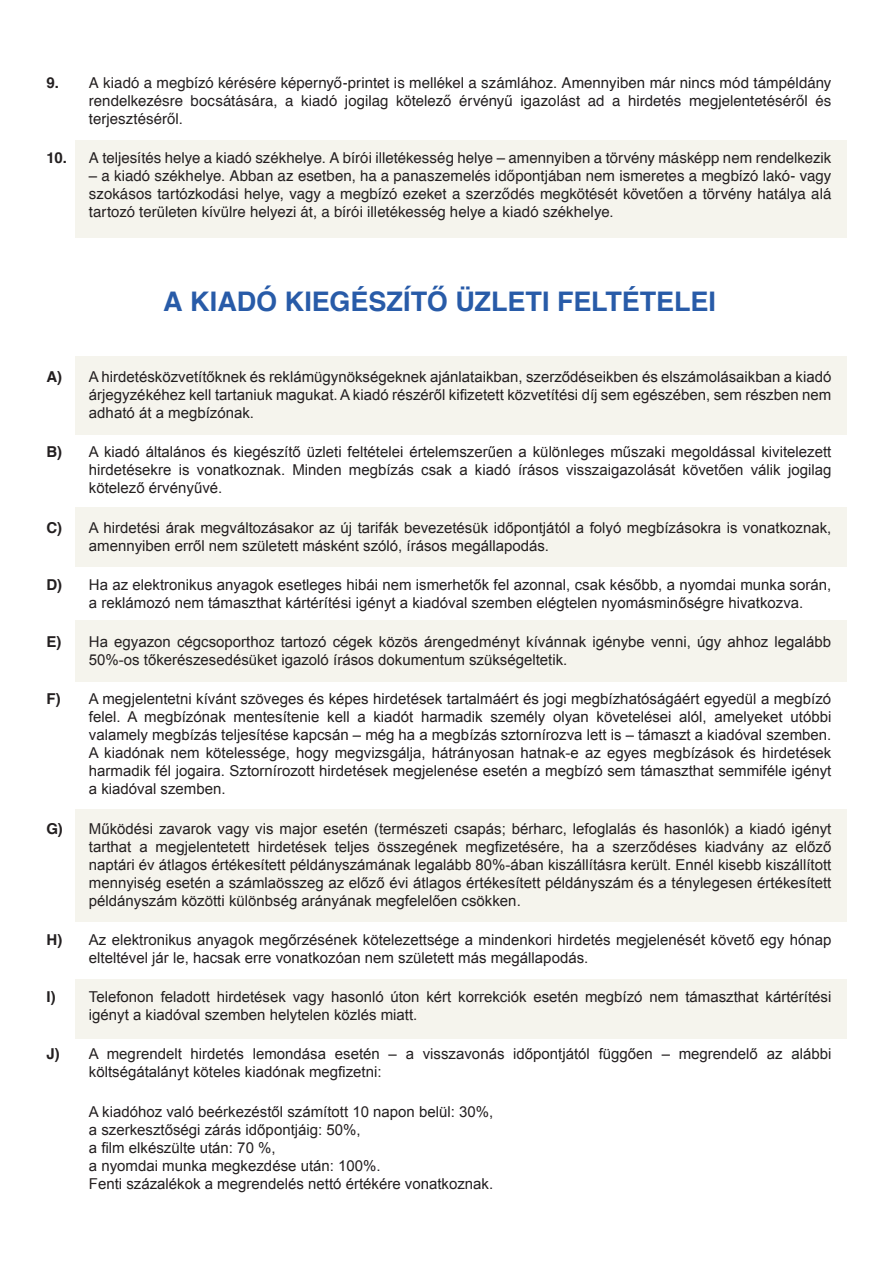
<style>
.page{position:relative;width:893px;height:1263px;background:#fff}
.page>*{position:absolute;margin:0;border:0;box-sizing:border-box;transform-origin:0 0}
.t1{font:700 27px "Helvetica";letter-spacing:-.005em;color:#285ba8}
.t2{font:15px/18px "Arial";color:#231f20}
.t3{font:15px/18px "Helvetica";color:#231f20;text-align:justify}
.s1{font-weight:700}
.s2{font-family:"Helvetica";font-weight:700}
</style>
<div class="page">
<div style="left:75px;top:980px;width:772px;height:59px;background:#f5f4ed"></div>
<div style="left:75px;top:809px;width:772px;height:113px;background:#f5f4ed"></div>
<div style="left:75px;top:620px;width:772px;height:62px;background:#f5f4ed"></div>
<div style="left:75px;top:508px;width:772px;height:59px;background:#f5f4ed"></div>
<div style="left:75px;top:357px;width:772px;height:78px;background:#f5f4ed"></div>
<div style="left:75px;top:140px;width:772px;height:98px;background:#f5f4ed"></div>
<p class="t3" style="left:89px;top:74px;width:744px;text-indent:-43px"><span class="s1">9.</span> A kiadó a megbízó kérésére képernyő-printet is mellékel a számlához. Amennyiben már nincs mód támpéldány rendelkezésre bocsátására, a kiadó jogilag kötelező érvényű igazolást ad a hirdetés megjelentetéséről és terjesztéséről.</p>
<p class="t3" style="left:46px;top:149px;width:786px"><span class="s1">10.</span> A teljesítés helye a kiadó székhelye. A bírói illetékesség helye – amennyiben a törvény másképp nem rendelkezik</p>
<p class="t3" style="left:89px;top:167px;width:744px">– a kiadó székhelye. Abban az esetben, ha a panaszemelés időpontjában nem ismeretes a megbízó lakó- vagy szokásos tartózkodási helye, vagy a megbízó ezeket a szerződés megkötését követően a törvény hatálya alá tartozó területen kívülre helyezi át, a bírói illetékesség helye a kiadó székhelye.</p>
<p class="t1" style="left:163px;top:279px;width:554px">A KIADÓ KIEGÉSZÍTŐ ÜZLETI FELTÉTELEI</p>
<p class="t2" style="left:89px;top:368px;width:744px;text-align:justify;text-indent:-43px"><span class="s2">A)</span> A hirdetésközvetítőknek és reklámügynökségeknek ajánlataikban, szerződéseikben és elszámolásaikban a kiadó árjegyzékéhez kell tartaniuk magukat. A kiadó részéről kifizetett közvetítési díj sem egészében, sem részben nem adható át a megbízónak.</p>
<p class="t2" style="left:89px;top:443px;width:744px;text-align:justify;text-indent:-42px"><span class="s2">B)</span> A kiadó általános és kiegészítő üzleti feltételei értelemszerűen a különleges műszaki megoldással kivitelezett hirdetésekre is vonatkoznak. Minden megbízás csak a kiadó írásos visszaigazolását követően válik jogilag kötelező érvényűvé.</p>
<p class="t2" style="left:89px;top:518px;width:744px;text-indent:-42px"><span class="s2">C)</span> A hirdetési árak megváltozásakor az új tarifák bevezetésük időpontjától a folyó megbízásokra is vonatkoznak, amennyiben erről nem született másként szóló, írásos megállapodás.</p>
<p class="t2" style="left:89px;top:576px;width:744px;text-indent:-42px"><span class="s2">D)</span> Ha az elektronikus anyagok esetleges hibái nem ismerhetők fel azonnal, csak később, a nyomdai munka során, a reklámozó nem támaszthat kártérítési igényt a kiadóval szemben elégtelen nyomásminőségre hivatkozva.</p>
<p class="t2" style="left:89px;top:633px;width:744px;text-indent:-43px"><span class="s2">E)</span> Ha egyazon cégcsoporthoz tartozó cégek közös árengedményt kívánnak igénybe venni, úgy ahhoz legalább<br>50%-os tőkerészesedésüket igazoló írásos dokumentum szükségeltetik.</p>
<p class="t2" style="left:89px;top:690px;width:744px;text-align:justify;text-indent:-43px"><span class="s2">F)</span> A megjelentetni kívánt szöveges és képes hirdetések tartalmáért és jogi megbízhatóságáért egyedül a megbízó felel. A megbízónak mentesítenie kell a kiadót harmadik személy olyan követelései alól, amelyeket utóbbi valamely megbízás teljesítése kapcsán – még ha a megbízás sztornírozva lett is – támaszt a kiadóval szemben.<br>A kiadónak nem kötelessége, hogy megvizsgálja, hátrányosan hatnak-e az egyes megbízások és hirdetések harmadik fél jogaira. Sztornírozott hirdetések megjelenése esetén a megbízó sem támaszthat semmiféle igényt a kiadóval szemben.</p>
<p class="t2" style="left:89px;top:819px;width:744px;text-align:justify;text-indent:-43px"><span class="s2">G)</span> Működési zavarok vagy vis major esetén (természeti csapás; bérharc, lefoglalás és hasonlók) a kiadó igényt tarthat a megjelentetett hirdetések teljes összegének megfizetésére, ha a szerződéses kiadvány az előző naptári év átlagos értékesített példányszámának legalább 80%-ában kiszállításra került. Ennél kisebb kiszállított mennyiség esetén a számlaösszeg az előző évi átlagos értékesített példányszám és a ténylegesen értékesített példányszám közötti különbség arányának megfelelően csökken.</p>
<p class="t2" style="left:89px;top:931px;width:744px;text-indent:-43px"><span class="s2">H)</span> Az elektronikus anyagok megőrzésének kötelezettsége a mindenkori hirdetés megjelenését követő egy hónap elteltével jár le, hacsak erre vonatkozóan nem született más megállapodás.</p>
<p class="t2" style="left:89px;top:988px;width:744px;text-indent:-42px"><span class="s2">I)</span> Telefonon feladott hirdetések vagy hasonló úton kért korrekciók esetén megbízó nem támaszthat kártérítési igényt a kiadóval szemben helytelen közlés miatt.</p>
<p class="t2" style="left:89px;top:1045px;width:744px;text-indent:-43px"><span class="s2">J)</span> A megrendelt hirdetés lemondása esetén – a visszavonás időpontjától függően – megrendelő az alábbi költségátalányt köteles kiadónak megfizetni:</p>
<p class="t2" style="left:89px;top:1102px;width:406px">A kiadóhoz való beérkezéstől számított 10 napon belül: 30%, a szerkesztőségi zárás időpontjáig: 50%,<br>a film elkészülte után: 70 %,<br>a nyomdai munka megkezdése után: 100%.<br>Fenti százalékok a megrendelés nettó értékére vonatkoznak.</p>
</div>
